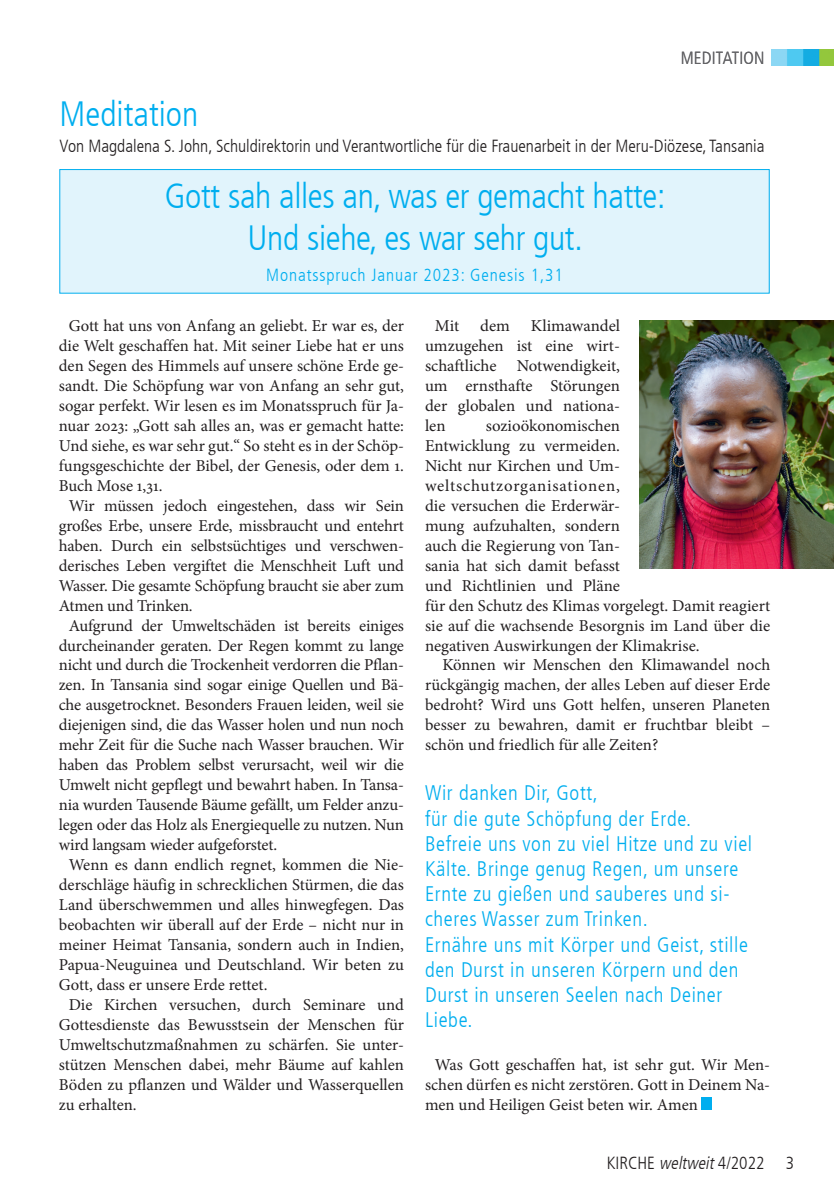
<style>
.page{position:relative;width:834px;height:1191px;background:#fff}
.page>*{position:absolute;margin:0;border:0;box-sizing:border-box;transform-origin:0 0}
.t1{font:300 condensed 35px/42px "Frutiger LT";letter-spacing:-.01em;color:#00aeef;text-align:center}
.t2{font:300 condensed 21px/25.2px "Frutiger LT";letter-spacing:.03em;color:#00aeef}
.t3{font:300 condensed 17.5px "Frutiger LT";color:#231f20}
.t4{font:300 condensed 17.5px "Frutiger LT";letter-spacing:.05em;color:#00aeef}
.t5{font:300 condensed 17.5px "Frutiger LT";letter-spacing:.01em;color:#636366}
.t6{font:16.62px/19.9px "Minion Pro";letter-spacing:-.005em;color:#231f20;text-align:justify}
.s1{font-style:italic}
</style>
<div class="page">
<img style="left:771px;top:50px;width:62px;height:15px">
<div style="left:701px;top:1097px;width:11px;height:12px;background:#00aeef"></div>
<div style="left:60px;top:169px;width:709px;height:124px;background:#e1f4fc"></div>
<div style="left:60px;top:169px;width:709px;height:124px;border:1px solid #00aeef"></div>
<img style="left:639px;top:320px;width:194px;height:248px">
<h1 class="t1" style="left:60px;top:93px;width:140px">Meditation</h1>
<p class="t5" style="left:680px;top:48px;width:85px">MEDITATION</p>
<p class="t3" style="left:60px;top:136px;width:706px">Von Magdalena S. John, Schuldirektorin und Verantwortliche für die Frauenarbeit in der Meru-Diözese, Tansania</p>
<h1 class="t1" style="left:165px;top:175px;width:502px">Gott sah alles an, was er gemacht hatte:<br>Und siehe, es war sehr gut.</h1>
<p class="t4" style="left:266px;top:265px;width:298px">Monatsspruch Januar 2023: Genesis 1,31</p>
<p class="t6" style="left:69px;top:316px;width:337px">Gott hat uns von Anfang an geliebt. Er war es, der</p>
<p class="t6" style="left:59px;top:336px;width:346px">die Welt geschaffen hat. Mit seiner Liebe hat er uns</p>
<p class="t6" style="left:59px;top:356px;width:346px">den Segen des Himmels auf unsere schöne Erde ge-</p>
<p class="t6" style="left:59px;top:376px;width:346px">sandt. Die Schöpfung war von Anfang an sehr gut,</p>
<p class="t6" style="left:59px;top:396px;width:346px">sogar perfekt. Wir lesen es im Monatsspruch für Ja-</p>
<p class="t6" style="left:59px;top:416px;width:346px">nuar 2023: „Gott sah alles an, was er gemacht hatte:</p>
<p class="t6" style="left:59px;top:436px;width:346px">Und siehe, es war sehr gut.“ So steht es in der Schöp-</p>
<p class="t6" style="left:59px;top:456px;width:346px">fungsgeschichte der Bibel, der Genesis, oder dem 1.</p>
<p class="t6" style="left:59px;top:475px;width:105px">Buch Mose 1,31.</p>
<p class="t6" style="left:69px;top:495px;width:337px">Wir müssen jedoch eingestehen, dass wir Sein</p>
<p class="t6" style="left:59px;top:515px;width:346px">großes Erbe, unsere Erde, missbraucht und entehrt</p>
<p class="t6" style="left:59px;top:535px;width:346px">haben. Durch ein selbstsüchtiges und verschwen-</p>
<p class="t6" style="left:59px;top:555px;width:346px">derisches Leben vergiftet die Menschheit Luft und</p>
<p class="t6" style="left:59px;top:575px;width:346px">Wasser. Die gesamte Schöpfung braucht sie aber zum</p>
<p class="t6" style="left:59px;top:595px;width:135px">Atmen und Trinken.</p>
<p class="t6" style="left:69px;top:615px;width:337px">Aufgrund der Umweltschäden ist bereits einiges</p>
<p class="t6" style="left:59px;top:635px;width:346px">durcheinander geraten. Der Regen kommt zu lange</p>
<p class="t6" style="left:59px;top:655px;width:346px">nicht und durch die Trockenheit verdorren die Pflan-</p>
<p class="t6" style="left:59px;top:675px;width:346px">zen. In Tansania sind sogar einige Quellen und Bä-</p>
<p class="t6" style="left:59px;top:695px;width:346px">che ausgetrocknet. Besonders Frauen leiden, weil sie</p>
<p class="t6" style="left:59px;top:715px;width:346px">diejenigen sind, die das Wasser holen und nun noch</p>
<p class="t6" style="left:59px;top:735px;width:346px">mehr Zeit für die Suche nach Wasser brauchen. Wir</p>
<p class="t6" style="left:59px;top:755px;width:346px">haben das Problem selbst verursacht, weil wir die</p>
<p class="t6" style="left:59px;top:775px;width:346px">Umwelt nicht gepflegt und bewahrt haben. In Tansa-</p>
<p class="t6" style="left:59px;top:795px;width:346px">nia wurden Tausende Bäume gefällt, um Felder anzu-</p>
<p class="t6" style="left:59px;top:815px;width:346px">legen oder das Holz als Energiequelle zu nutzen. Nun</p>
<p class="t6" style="left:59px;top:835px;width:220px">wird langsam wieder aufgeforstet.</p>
<p class="t6" style="left:69px;top:855px;width:336px">Wenn es dann endlich regnet, kommen die Nie-</p>
<p class="t6" style="left:59px;top:874px;width:346px">derschläge häufig in schrecklichen Stürmen, die das</p>
<p class="t6" style="left:59px;top:894px;width:346px">Land überschwemmen und alles hinwegfegen. Das</p>
<p class="t6" style="left:59px;top:914px;width:346px">beobachten wir überall auf der Erde – nicht nur in</p>
<p class="t6" style="left:59px;top:934px;width:346px">meiner Heimat Tansania, sondern auch in Indien,</p>
<p class="t6" style="left:59px;top:954px;width:346px">Papua-Neuguinea und Deutschland. Wir beten zu</p>
<p class="t6" style="left:59px;top:974px;width:210px">Gott, dass er unsere Erde rettet.</p>
<p class="t6" style="left:69px;top:994px;width:336px">Die Kirchen versuchen, durch Seminare und</p>
<p class="t6" style="left:59px;top:1014px;width:346px">Gottesdienste das Bewusstsein der Menschen für</p>
<p class="t6" style="left:59px;top:1034px;width:346px">Umweltschutzmaßnahmen zu schärfen. Sie unter-</p>
<p class="t6" style="left:59px;top:1054px;width:346px">stützen Menschen dabei, mehr Bäume auf kahlen</p>
<p class="t6" style="left:59px;top:1074px;width:346px">Böden zu pflanzen und Wälder und Wasserquellen</p>
<p class="t6" style="left:59px;top:1094px;width:79px">zu erhalten.</p>
<p class="t6" style="left:425px;top:316px;width:196px;text-indent:106px">Klimawandel umzugehen ist eine wirt&shy;schaftliche Notwendigkeit, um ernsthafte Störungen der globalen und nationa&shy;len</p>
<p class="t6" style="left:435px;top:316px;width:26px">Mit</p>
<p class="t6" style="left:480px;top:316px;width:31px">dem</p>
<p class="t6" style="left:425px;top:416px;width:346px;text-align:left;text-indent:61px">sozioökonomischen<br>Entwicklung zu vermeiden.<br>Nicht nur Kirchen und Um&shy;weltschutzorganisationen,<br>die versuchen die Erderwär-<br>mung aufzuhalten, sondern<br>auch die Regierung von Tan-<br>sania hat sich damit befasst<br>und Richtlinien und Pläne<br>für den Schutz des Klimas vorgelegt. Damit reagiert sie auf die wachsende Besorgnis im Land über die negativen Auswirkungen der Klimakrise.</p>
<p class="t6" style="left:425px;top:655px;width:346px;text-indent:17px">Können wir Menschen den Klimawandel noch rückgängig machen, der alles Leben auf dieser Erde bedroht? Wird uns Gott helfen, unseren Planeten besser zu bewahren, damit er fruchtbar bleibt – schön und friedlich für alle Zeiten?</p>
<p class="t2" style="left:425px;top:781px;width:328px">Wir danken Dir, Gott,<br>für die gute Schöpfung der Erde.<br>Befreie uns von zu viel Hitze und zu viel<br>Kälte. Bringe genug Regen, um unsere<br>Ernte zu gießen und sauberes und si&shy;cheres Wasser zum Trinken.<br>Ernähre uns mit Körper und Geist, stille den Durst in unseren Körpern und den<br>Durst in unseren Seelen nach Deiner<br>Liebe.</p>
<p class="t6" style="left:425px;top:1054px;width:346px;text-indent:10px">Was Gott geschaffen hat, ist sehr gut. Wir Men&shy;schen dürfen es nicht zerstören. Gott in Deinem Na&shy;men und Heiligen Geist beten wir. Amen</p>
<p class="t3" style="left:606px;top:1153px;width:189px">KIRCHE <span class="s1">weltweit</span>4/2022 3</p>
</div>
